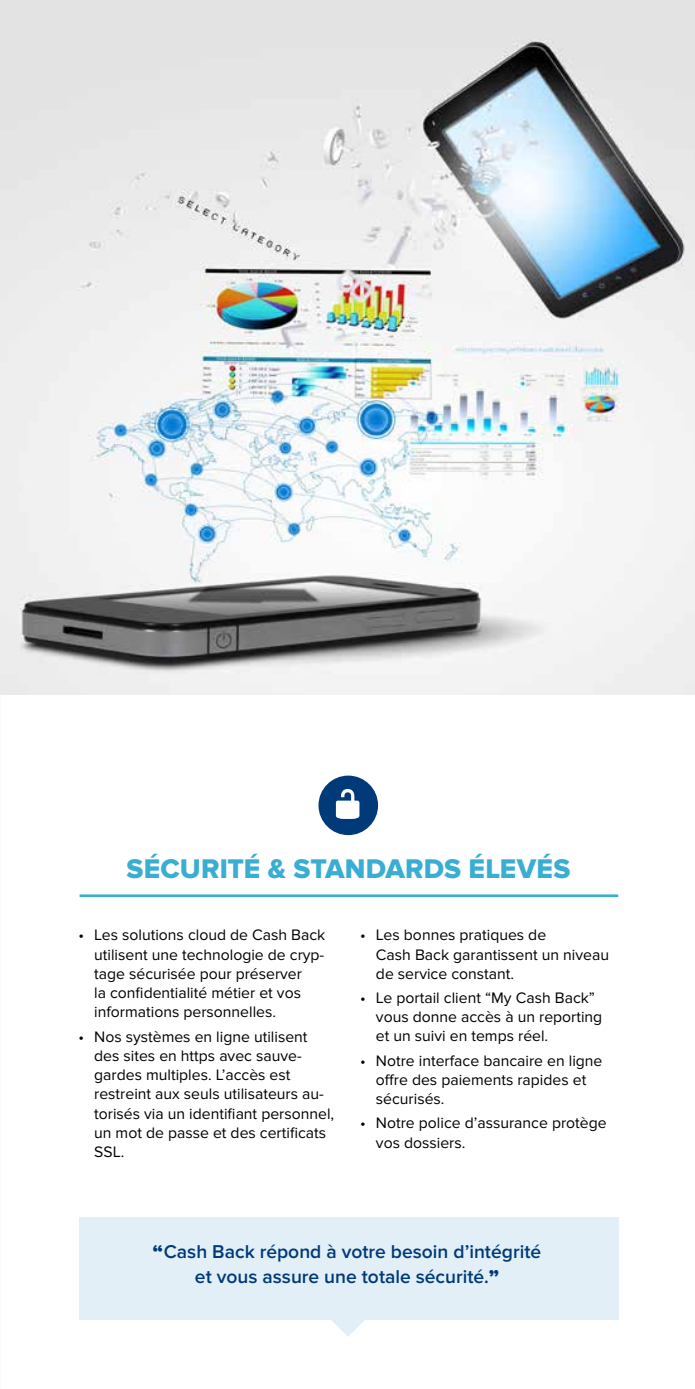
<style>
.page{position:relative;width:695px;height:1389px;background:#fff}
.page>*{position:absolute;margin:0;border:0;box-sizing:border-box;transform-origin:0 0}
.t1{font:28px "Proxima Nova Extrabld";letter-spacing:.005em;color:#39aed2}
.t2{font:600 19.25px/24.5px "Proxima Nova";color:#003a79;text-align:center}
.t3{font:15.75px/19.2px "Proxima Nova";color:#000}
.s1{font-weight:900}
</style>
<div class="page">
<img style="left:0;top:0;width:694px;height:694px">
<svg style="left:330px;top:1319px;width:35px;height:18px"></svg>
<div style="left:79px;top:1217px;width:539px;height:102px;background:#e2eff6"></div>
<hr style="left:80px;top:894px;width:538px;height:3px;background:#39aed2">
<div style="left:318px;top:776px;width:60px;height:59px;background:#003a79;border-radius:50%"></div>
<svg style="left:336px;top:789px;width:23px;height:30px"></svg>
<h1 class="t1" style="left:126px;top:853px;width:445px">SÉCURITÉ &amp; STANDARDS ÉLEVÉS</h1>
<p class="t3" style="left:94px;top:926px;width:233px;text-indent:-16px">• Les solutions cloud de Cash Back utilisent une technologie de cryp&shy;tage sécurisée pour préserver<br>la confidentialité métier et vos informations personnelles.</p>
<p class="t3" style="left:94px;top:1027px;width:241px;text-indent:-16px">• Nos systèmes en ligne utilisent des sites en https avec sauve&shy;gardes multiples. L’accès est restreint aux seuls utilisateurs au&shy;torisés via un identifiant personnel, un mot de passe et des certificats<br>SSL.</p>
<p class="t3" style="left:376px;top:926px;width:234px;text-indent:-16px">• Les bonnes pratiques de<br>Cash Back garantissent un niveau de service constant.</p>
<p class="t3" style="left:376px;top:988px;width:228px;text-indent:-16px">• Le portail client “My Cash Back” vous donne accès à un reporting et un suivi en temps réel.</p>
<p class="t3" style="left:376px;top:1051px;width:228px;text-indent:-16px">• Notre interface bancaire en ligne offre des paiements rapides et sécurisés.</p>
<p class="t3" style="left:376px;top:1114px;width:232px;text-indent:-16px">• Notre police d’assurance protège vos dossiers.</p>
<p class="t2" style="left:153px;top:1240px;width:390px"><span class="s1">“</span>Cash Back répond à votre besoin d’intégrité et vous assure une totale sécurité.<span class="s1">”</span></p>
</div>
